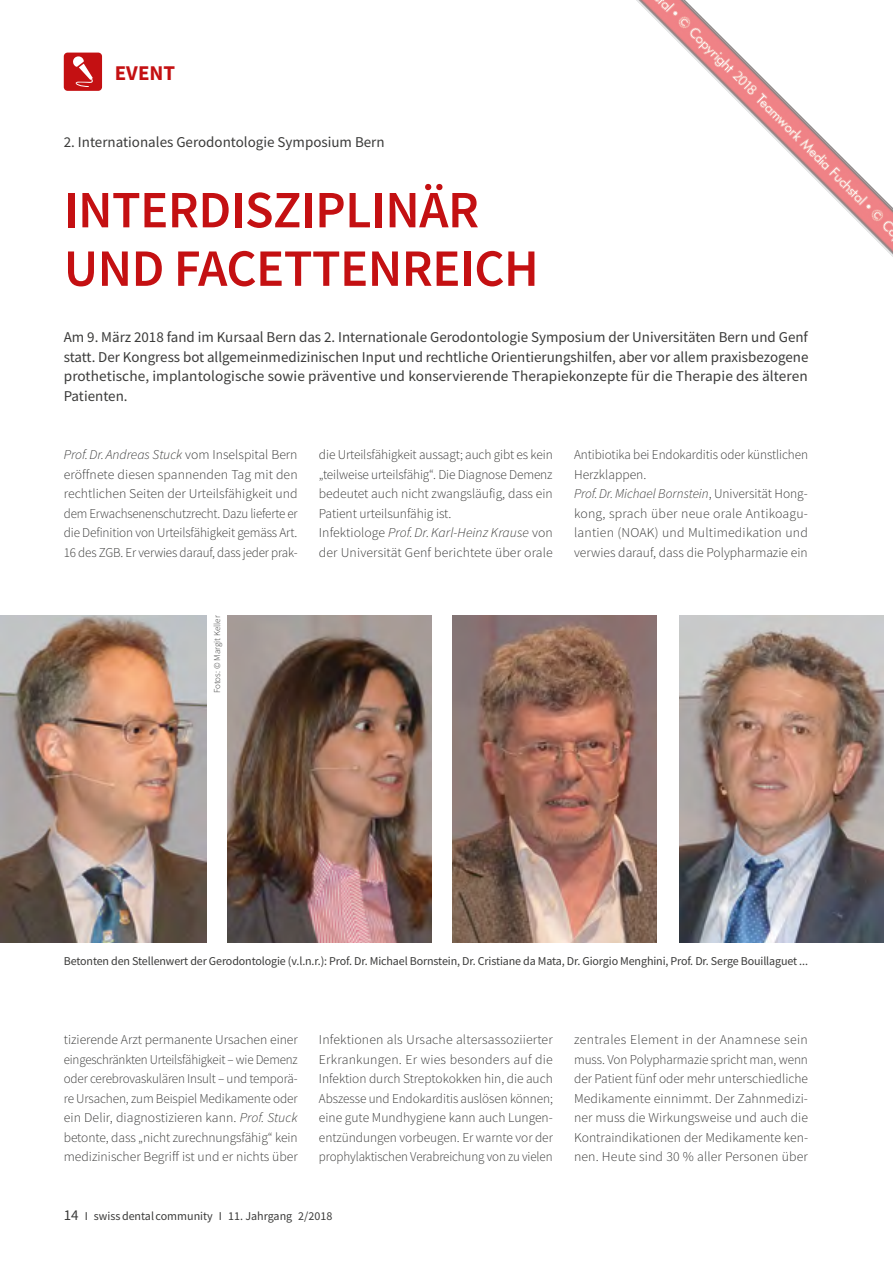
<style>
.page{position:relative;width:893px;height:1263px;background:#fff}
.page>*{position:absolute;margin:0;border:0;box-sizing:border-box;transform-origin:0 0}
.t1{font:600 52.5px/58.5px "Source Sans Pro";letter-spacing:-.01em;color:#c41012}
.t2{font:700 21px "Source Sans Pro";color:#c41012}
.t3{font:15px/19.5px "Source Sans Pro";color:#3b3b3a;text-align:justify}
.t4{font:300 13.5px/19.5px "Source Sans Pro";letter-spacing:-.005em;color:#3b3b3a;text-align:justify}
.t5{font:12px "Source Sans Pro";letter-spacing:-.01em;color:#3b3b3a}
.t6{font:300 9px "Source Sans Pro";color:#3b3b3a}
.s1{font-style:italic}
.s2{font-size:15px}
</style>
<div class="page">
<img style="left:453px;top:615px;width:204px;height:327px">
<img style="left:679px;top:615px;width:204px;height:327px">
<img style="left:0;top:615px;width:206px;height:327px">
<img style="left:227px;top:615px;width:205px;height:327px">
<div style="left:64px;top:53px;width:38px;height:38px;background:#c41012;border-radius:4px"></div>
<svg style="left:73px;top:56px;width:20px;height:31px"></svg>
<img style="left:636px;top:0;width:257px;height:257px">
<h2 class="t2" style="left:115px;top:58px;width:62px">EVENT</h2>
<p class="t3" style="left:64px;top:132px;width:322px">2. Internationales Gerodontologie Symposium Bern</p>
<h1 class="t1" style="left:64px;top:180px;width:476px">INTERDISZIPLINÄR<br>UND FACETTENREICH</h1>
<p class="t3" style="left:64px;top:327px;width:746px">Am 9. März 2018 fand im Kursaal Bern das 2. Internationale Gerodontologie Symposium der Universitäten Bern und Genf statt. Der Kongress bot allgemeinmedizinischen Input und rechtliche Orientierungshilfen, aber vor allem praxisbezogene prothetische, implantologische sowie präventive und konservierende Therapiekonzepte für die Therapie des älteren Patienten.</p>
<p class="t4" style="left:64px;top:445px;width:235px"><span class="s1">Prof.Dr. Andreas Stuck</span> vom Inselspital Bern eröffnete diesen spannenden Tag mit den rechtlichen Seiten der Urteilsfähigkeit und dem Erwachsenenschutzrecht. Dazu lieferte er die Definition von Urteilsfähigkeit gemäss Art.<br>16 des ZGB. Er verwies darauf, dass jeder prak-</p>
<p class="t4" style="left:319px;top:445px;width:235px;text-align:left">die Urteilsfähigkeit aussagt; auch gibt es kein „teilweise urteilsfähig“. Die Diagnose Demenz bedeutet auch nicht zwangsläufig, dass ein Patient urteilsunfähig ist.<br>Infektiologe <span class="s1">Prof.Dr. Karl-Heinz Krause</span> von der Universität Genf berichtete über orale</p>
<p class="t4" style="left:574px;top:445px;width:236px;text-align:left">Antibiotika bei Endokarditis oder künstlichen Herzklappen.<br><span class="s1">Prof.Dr.Michael Bornstein</span>, Universität Hong&shy;kong, sprach über neue orale Antikoagu&shy;lantien (NOAK) und Multimedikation und verwies darauf, dass die Polypharmazie ein</p>
<p class="t6" style="left:212px;top:693px;width:79px;rotate:-90deg">Fotos: © Margit Keller</p>
<p class="t5" style="left:64px;top:954px;width:746px">Betonten den Stellenwert der Gerodontologie (v.l.n.r.): Prof. Dr. Michael Bornstein, Dr. Cristiane da Mata, Dr. Giorgio Menghini, Prof. Dr. Serge Bouillaguet ...</p>
<p class="t4" style="left:64px;top:1030px;width:236px">tizierende Arzt permanente Ursachen einer eingeschränkten Urteilsfähigkeit – wie Demenz oder cerebrovaskulären Insult – und temporä&shy;re Ursachen, zum Beispiel Medikamente oder ein Delir, diagnostizieren kann. <span class="s1">Prof. Stuck </span>betonte, dass „nicht zurechnungsfähig“ kein medizinischer Begriff ist und er nichts über</p>
<p class="t4" style="left:319px;top:1030px;width:236px">Infektionen als Ursache altersassoziierter Erkrankungen. Er wies besonders auf die Infektion durch Streptokokken hin, die auch Abszesse und Endokarditis auslösen können; eine gute Mundhygiene kann auch Lungen&shy;entzündungen vorbeugen. Er warnte vor der prophylaktischen Verabreichung von zu vielen</p>
<p class="t4" style="left:574px;top:1030px;width:236px">zentrales Element in der Anamnese sein muss. Von Polypharmazie spricht man, wenn der Patient fünf oder mehr unterschiedliche Medikamente einnimmt. Der Zahnmedizi&shy;ner muss die Wirkungsweise und auch die Kontraindikationen der Medikamente ken&shy;nen. Heute sind 30 % aller Personen über</p>
<p class="t5" style="left:64px;top:1209px;width:270px"><span class="s2">14</span> I swissdental community I 11. Jahrgang 2/2018</p>
</div>
